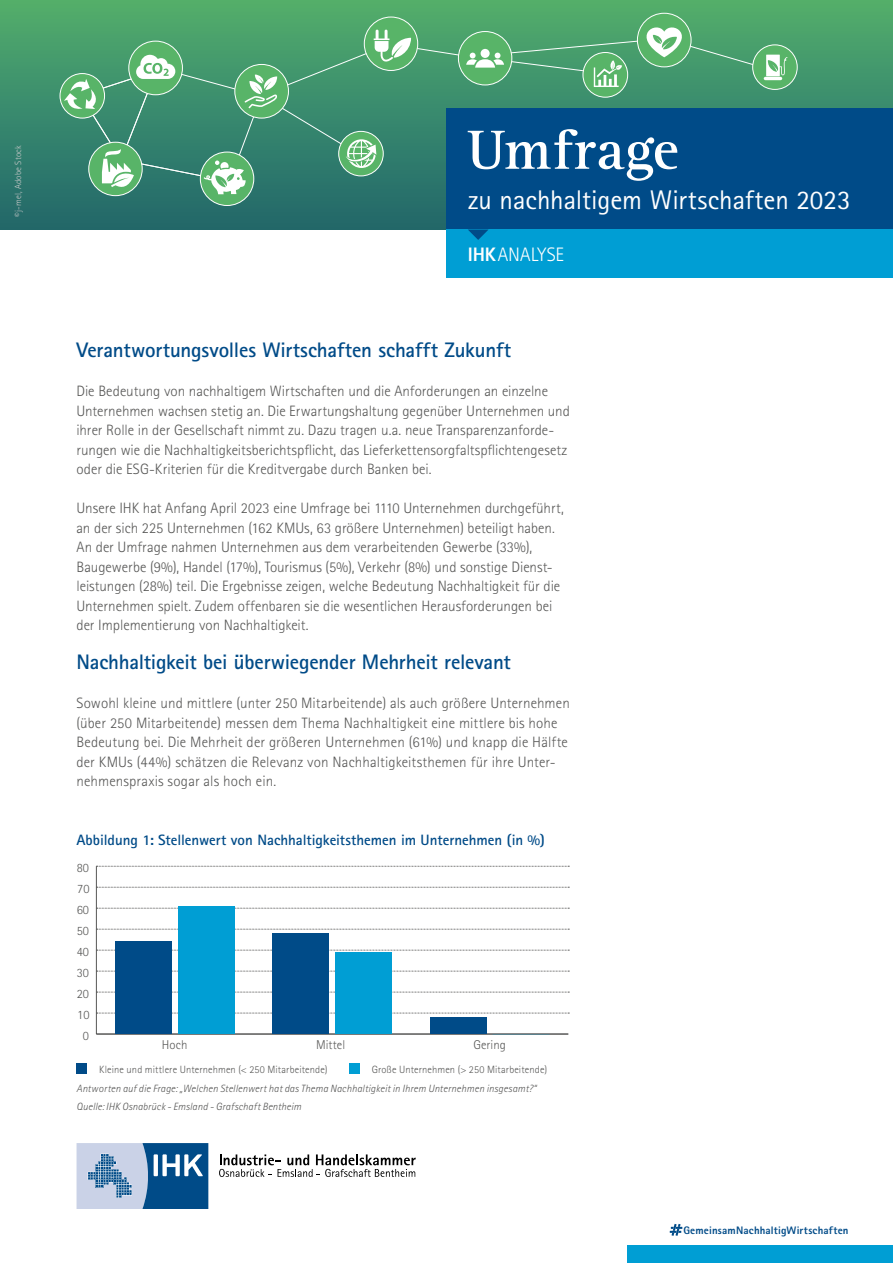
<style>
.page{position:relative;width:893px;height:1263px;background:#fff}
.page>*{position:absolute;margin:0;border:0;box-sizing:border-box;transform-origin:0 0}
.t1{font:700 57px "Rotis Serif Std";letter-spacing:.005em;color:#fff}
.t2{font:27px "Rotis Sans Serif Std";color:#fff}
.t3{font:700 21px "Rotis Sans Serif Std";letter-spacing:-.01em;color:#004b88}
.t4{font:300 19.5px "Rotis Sans Serif Std";color:#fff}
.t5{font:300 15px/19.5px "Rotis Sans Serif Std";color:#575756}
.t6{font:700 15px "Rotis Sans Serif Std";letter-spacing:-.005em;color:#004b88}
.t7{font:300 12.75px "Rotis Sans Serif Std";color:#575756}
.t8{font:800 10.95px "Rotis Sans Serif Std";letter-spacing:.015em;color:#004b88}
.t9{font:italic 300 10.5px "Rotis Sans Serif Std";letter-spacing:.01em;color:#575756}
.t10{font:300 10.5px "Rotis Sans Serif Std";letter-spacing:.01em;color:#575756}
.t11{font:300 9px "Rotis Sans Serif Std";letter-spacing:.02em;color:#cacaca}
.s1{font-weight:800}
</style>
<div class="page">
<div style="left:0;top:0;width:893px;height:230px;background:linear-gradient(to bottom,#53ae6d,#21676c)"></div>
<svg style="left:60px;top:74px;width:45px;height:44px"></svg>
<div style="left:753px;top:45px;width:44px;height:44px;background:#58b468;border-radius:50%"></div>
<svg style="left:637px;top:13px;width:54px;height:54px"></svg>
<div style="left:200px;top:152px;width:54px;height:53px;background:#58b468;border-radius:50%"></div>
<svg style="left:64px;top:19px;width:723px;height:175px;background:#509e76"></svg>
<svg style="left:219px;top:1154px;width:197px;height:23px"></svg>
<svg style="left:77px;top:1143px;width:131px;height:66px;background:#6d94bb"></svg>
<div style="left:627px;top:1246px;width:266px;height:17px;background:#009ed4"></div>
<div style="left:446px;top:108px;width:447px;height:122px;background:#004b88"></div>
<div style="left:446px;top:230px;width:447px;height:48px;background:#009ed4"></div>
<svg style="left:468px;top:230px;width:20px;height:10px"></svg>
<svg style="left:670px;top:1224px;width:12px;height:12px"></svg>
<div style="left:349px;top:1063px;width:11px;height:11px;background:#009ed4"></div>
<div style="left:77px;top:1063px;width:10px;height:11px;background:#004b88"></div>
<hr style="left:96px;top:866px;width:1px;height:168px;background:#575756">
<hr style="left:96px;top:1034px;width:472px;height:1px;background:#575756">
<svg style="left:97px;top:1013px;width:472px;height:1px"></svg>
<svg style="left:97px;top:992px;width:472px;height:1px"></svg>
<svg style="left:97px;top:971px;width:472px;height:1px"></svg>
<svg style="left:97px;top:950px;width:472px;height:1px"></svg>
<svg style="left:97px;top:929px;width:472px;height:1px"></svg>
<svg style="left:97px;top:908px;width:472px;height:1px"></svg>
<svg style="left:97px;top:887px;width:472px;height:1px"></svg>
<svg style="left:96px;top:866px;width:473px;height:1px"></svg>
<div style="left:430px;top:1017px;width:56px;height:17px;background:#004b88"></div>
<div style="left:273px;top:933px;width:56px;height:101px;background:#004b88"></div>
<div style="left:115px;top:942px;width:57px;height:92px;background:#004b88"></div>
<div style="left:335px;top:952px;width:57px;height:82px;background:#009ed4"></div>
<div style="left:178px;top:906px;width:57px;height:128px;background:#009ed4"></div>
<p class="t11" style="left:13px;top:217px;width:74px;rotate:-90deg">©j-mel, Adobe Stock</p>
<h1 class="t1" style="left:468px;top:116px;width:213px">Umfrage</h1>
<h2 class="t2" style="left:468px;top:184px;width:384px">zu nachhaltigem Wirtschaften 2023</h2>
<h3 class="t4" style="left:468px;top:243px;width:98px"><span class="s1">IHK</span>ANALYSE</h3>
<h3 class="t3" style="left:76px;top:337px;width:436px">Verantwortungsvolles Wirtschaften schafft Zukunft</h3>
<p class="t5" style="left:76px;top:382px;width:495px">Die Bedeutung von nachhaltigem Wirtschaften und die Anforderungen an einzelne Unternehmen wachsen stetig an. Die Erwartungshaltung gegenüber Unternehmen und ihrer Rolle in der Gesellschaft nimmt zu. Dazu tragen u.a. neue Transparenzanforde&shy;rungen wie die Nachhaltigkeitsberichtspflicht, das Lieferkettensorgfaltspflichtengesetz oder die ESG-Kriterien für die Kreditvergabe durch Banken bei.</p>
<p class="t5" style="left:76px;top:499px;width:489px">Unsere IHK hat Anfang April 2023 eine Umfrage bei 1110 Unternehmen durchgeführt, an der sich 225 Unternehmen (162 KMUs, 63 größere Unternehmen) beteiligt haben.<br>An der Umfrage nahmen Unternehmen aus dem verarbeitenden Gewerbe (33%), Baugewerbe (9%), Handel (17%), Tourismus (5%), Verkehr (8%) und sonstige Dienst&shy;leistungen (28%) teil. Die Ergebnisse zeigen, welche Bedeutung Nachhaltigkeit für die Unternehmen spielt. Zudem offenbaren sie die wesentlichen Herausforderungen bei der Implementierung von Nachhaltigkeit.</p>
<h3 class="t3" style="left:76px;top:649px;width:436px">Nachhaltigkeit bei überwiegender Mehrheit relevant</h3>
<p class="t5" style="left:76px;top:694px;width:495px">Sowohl kleine und mittlere (unter 250 Mitarbeitende) als auch größere Unternehmen (über 250 Mitarbeitende) messen dem Thema Nachhaltigkeit eine mittlere bis hohe Bedeutung bei. Die Mehrheit der größeren Unternehmen (61%) und knapp die Hälfte der KMUs (44%) schätzen die Relevanz von Nachhaltigkeitsthemen für ihre Unter&shy;nehmenspraxis sogar als hoch ein.</p>
<p class="t6" style="left:77px;top:830px;width:470px">Abbildung 1: Stellenwert von Nachhaltigkeitsthemen im Unternehmen (in %)</p>
<p class="t7" style="left:77px;top:860px;width:14px">80</p>
<p class="t7" style="left:77px;top:881px;width:14px">70</p>
<p class="t7" style="left:77px;top:902px;width:14px">60</p>
<p class="t7" style="left:77px;top:923px;width:14px">50</p>
<p class="t7" style="left:77px;top:944px;width:14px">40</p>
<p class="t7" style="left:77px;top:965px;width:14px">30</p>
<p class="t7" style="left:77px;top:986px;width:14px">20</p>
<p class="t7" style="left:77px;top:1007px;width:14px">10</p>
<p class="t7" style="left:83px;top:1028px;width:8px">0</p>
<p class="t7" style="left:162px;top:1037px;width:27px">Hoch</p>
<p class="t7" style="left:316px;top:1037px;width:31px">Mittel</p>
<p class="t7" style="left:473px;top:1037px;width:34px">Gering</p>
<p class="t10" style="left:99px;top:1063px;width:230px">Kleine und mittlere Unternehmen (&lt; 250 Mitarbeitende)</p>
<p class="t10" style="left:372px;top:1063px;width:177px">Große Unternehmen (&gt; 250 Mitarbeitende)</p>
<p class="t9" style="left:77px;top:1083px;width:462px">Antworten auf die Frage: „Welchen Stellenwert hat das Thema Nachhaltigkeit in Ihrem Unternehmen insgesamt?“</p>
<p class="t9" style="left:77px;top:1101px;width:226px">Quelle: IHK Osnabrück - Emsland - Grafschaft Bentheim</p>
<p class="t8" style="left:683px;top:1223px;width:167px">GemeinsamNachhaltigWirtschaften</p>
</div>
